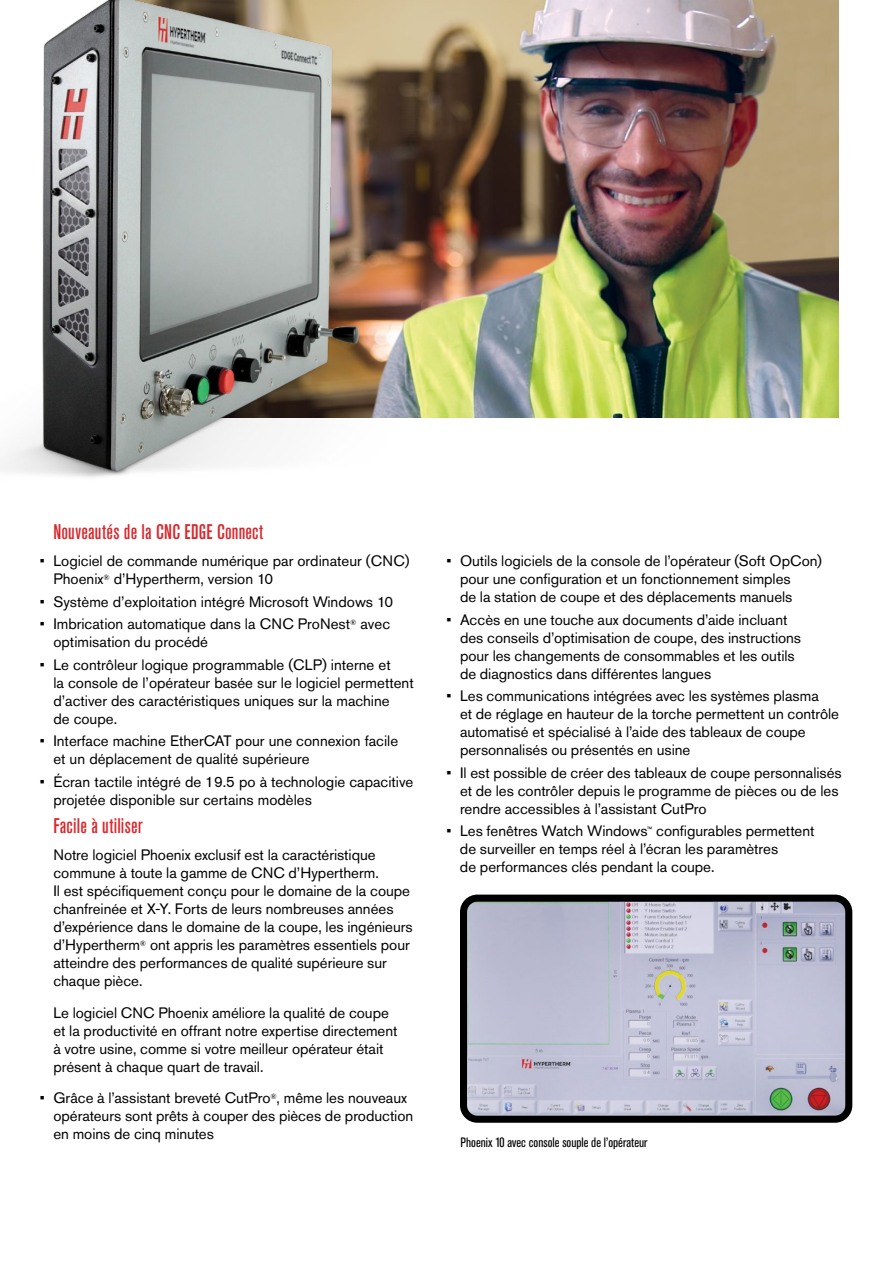
<style>
.page{position:relative;width:893px;height:1263px;background:#fff}
.page>*{position:absolute;margin:0;border:0;box-sizing:border-box;transform-origin:0 0}
.t1{font:500 condensed 21px "Akzidenz Grotesk Pro";letter-spacing:.01em;color:#d7282e}
.t2{font:15px/18px "Akzidenz Grotesk Pro";color:#000}
.t3{font:condensed 13.5px "Akzidenz Grotesk Pro";color:#000}
</style>
<div class="page">
<img style="left:388px;top:0;width:451px;height:418px">
<img style="left:468px;top:902px;width:376px;height:213px">
<div style="left:460px;top:894px;width:392px;height:229px;border:7px solid #000;border-radius:14px"></div>
<img style="left:0;top:0;width:388px;height:477px">
<h1 class="t1" style="left:53px;top:518px;width:211px">Nouveautés de la CNC EDGE Connect</h1>
<p class="t2" style="left:53px;top:552px;width:358px;text-indent:-14px">• Logiciel de commande numérique par ordinateur (CNC)<br>Phoenix<sup>®</sup> d’Hypertherm, version 10</p>
<p class="t2" style="left:40px;top:592px;width:355px">• Système d’exploitation intégré Microsoft Windows 10</p>
<p class="t2" style="left:53px;top:615px;width:338px;text-indent:-13px">• Imbrication automatique dans la CNC ProNest<sup>®</sup> avec optimisation du procédé</p>
<p class="t2" style="left:53px;top:655px;width:362px;text-indent:-14px">• Le contrôleur logique programmable (CLP) interne et<br>la console de l’opérateur basée sur le logiciel permettent d’activer des caractéristiques uniques sur la machine<br>de coupe.</p>
<p class="t2" style="left:53px;top:732px;width:346px;text-indent:-14px">• Interface machine EtherCAT pour une connexion facile et un déplacement de qualité supérieure</p>
<p class="t2" style="left:53px;top:772px;width:362px;text-indent:-14px">• Écran tactile intégré de 19.5 po à technologie capacitive projetée disponible sur certains modèles</p>
<h1 class="t1" style="left:53px;top:812px;width:91px">Facile à utiliser</h1>
<p class="t2" style="left:53px;top:846px;width:361px">Notre logiciel Phoenix exclusif est la caractéristique commune à toute la gamme de CNC d’Hypertherm.<br>Il est spécifiquement conçu pour le domaine de la coupe chanfreinée et X-Y. Forts de leurs nombreuses années d’expérience dans le domaine de la coupe, les ingénieurs d’Hypertherm<sup>®</sup> ont appris les paramètres essentiels pour atteindre des performances de qualité supérieure sur chaque pièce.</p>
<p class="t2" style="left:53px;top:1003px;width:346px">Le logiciel CNC Phoenix améliore la qualité de coupe et la productivité en offrant notre expertise directement à votre usine, comme si votre meilleur opérateur était présent à chaque quart de travail.</p>
<p class="t2" style="left:53px;top:1089px;width:361px;text-indent:-14px">• Grâce à l’assistant breveté CutPro<sup>®</sup>, même les nouveaux opérateurs sont prêts à couper des pièces de production en moins de cinq minutes</p>
<p class="t2" style="left:460px;top:552px;width:363px;text-indent:-14px">• Outils logiciels de la console de l’opérateur (Soft OpCon) pour une configuration et un fonctionnement simples<br>de la station de coupe et des déplacements manuels</p>
<p class="t2" style="left:460px;top:610px;width:343px;text-indent:-14px">• Accès en une touche aux documents d’aide incluant des conseils d’optimisation de coupe, des instructions pour les changements de consommables et les outils de diagnostics dans différentes langues</p>
<p class="t2" style="left:460px;top:687px;width:381px;text-indent:-14px">• Les communications intégrées avec les systèmes plasma<br>et de réglage en hauteur de la torche permettent un contrôle automatisé et spécialisé à l’aide des tableaux de coupe personnalisés ou présentés en usine</p>
<p class="t2" style="left:460px;top:763px;width:383px;text-indent:-14px">• Il est possible de créer des tableaux de coupe personnalisés et de les contrôler depuis le programme de pièces ou de les rendre accessibles à l’assistant CutPro</p>
<p class="t2" style="left:460px;top:822px;width:356px;text-indent:-13px">• Les fenêtres Watch Windows<sup>™</sup> configurables permettent de surveiller en temps réel à l’écran les paramètres<br>de performances clés pendant la coupe.</p>
<p class="t3" style="left:460px;top:1133px;width:189px">Phoenix 10 avec console souple de l’opérateur</p>
</div>
